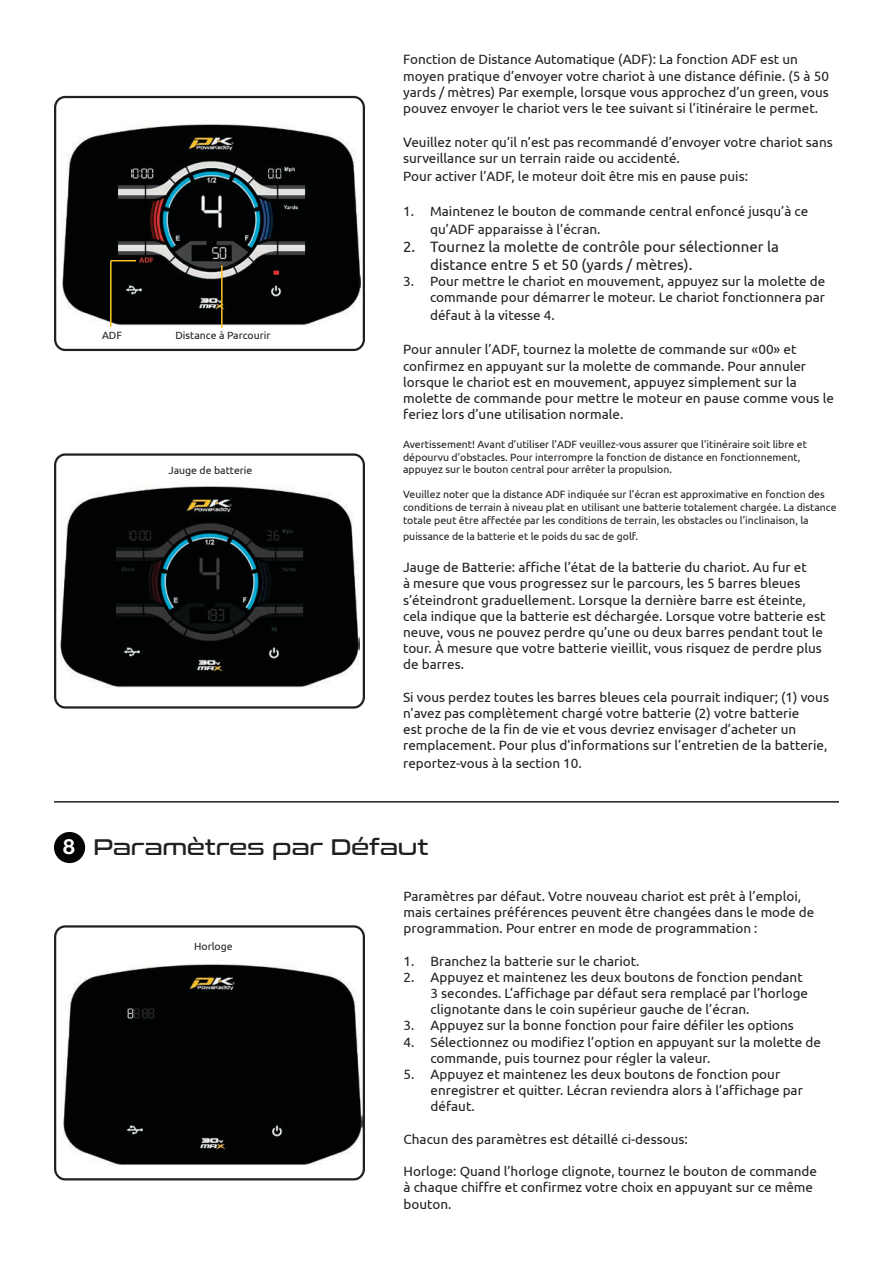
<style>
.page{position:relative;width:893px;height:1263px;background:#fff}
.page>*{position:absolute;margin:0;border:0;box-sizing:border-box;transform-origin:0 0}
.t1{font:22.5px "Conthrax Rg";color:#231f20}
.t2{font:15px/18px "Ubuntu";color:#231f20}
.t3{font:13.5px/16.2px "Ubuntu";color:#231f20}
.t4{font:10.5px/12.6px "Ubuntu";color:#231f20}
.s1{font-family:"Helvetica Neue LT Pro";font-weight:700;font-size:21px;color:#fff}
</style>
<div class="page">
<img style="left:64px;top:964px;width:298px;height:201px">
<div style="left:54px;top:925px;width:311px;height:255px;border:2px solid #231f20;border-radius:10px"></div>
<hr style="left:54px;top:801px;width:785px;height:2px;background:#231f20">
<img style="left:62px;top:124px;width:299px;height:201px">
<div style="left:54px;top:96px;width:311px;height:255px;border:2px solid #231f20;border-radius:10px"></div>
<hr style="left:110px;top:261px;width:2px;height:66px;background:#fec422">
<hr style="left:221px;top:265px;width:2px;height:63px;background:#fec422">
<svg style="left:111px;top:260px;width:25px;height:1px"></svg>
<div style="left:54px;top:832px;width:31px;height:31px;background:#040503;border-radius:50%"></div>
<img style="left:61px;top:486px;width:298px;height:201px">
<div style="left:54px;top:453px;width:311px;height:255px;border:2px solid #231f20;border-radius:10px"></div>
<p class="t4" style="left:102px;top:329px;width:22px">ADF</p>
<p class="t4" style="left:175px;top:329px;width:97px">Distance à Parcourir</p>
<p class="t4" style="left:168px;top:464px;width:86px">Jauge de batterie</p>
<p class="t3" style="left:403px;top:51px;width:427px">Fonction de Distance Automatique (ADF): La fonction ADF est un moyen pratique d’envoyer votre chariot à une distance définie. (5 à 50 yards / mètres) Par exemple, lorsque vous approchez d’un green, vous pouvez envoyer le chariot vers le tee suivant si l’itinéraire le permet.</p>
<p class="t3" style="left:403px;top:134px;width:431px">Veuillez noter qu’il n’est pas recommandé d’envoyer votre chariot sans surveillance sur un terrain raide ou accidenté.</p>
<p class="t3" style="left:403px;top:168px;width:346px">Pour activer l’ADF, le moteur doit être mis en pause puis:</p>
<p class="t3" style="left:430px;top:201px;width:380px;line-height:18px;text-indent:-27px">1. Maintenez le bouton de commande central enfoncé jusqu’à ce qu’ADF apparaisse à l’écran.</p>
<p class="t2" style="left:430px;top:237px;width:350px;text-indent:-27px">2. Tournez la molette de contrôle pour sélectionner la distance entre 5 et 50 (yards / mètres).</p>
<p class="t3" style="left:403px;top:273px;width:424px;text-align:right">3. Pour mettre le chariot en mouvement, appuyez sur la molette de commande pour démarrer le moteur. Le chariot fonctionnera par</p>
<p class="t3" style="left:430px;top:307px;width:126px">défaut à la vitesse 4.</p>
<p class="t3" style="left:403px;top:341px;width:432px">Pour annuler l’ADF, tournez la molette de commande sur «00» et confirmez en appuyant sur la molette de commande. Pour annuler lorsque le chariot est en mouvement, appuyez simplement sur la molette de commande pour mettre le moteur en pause comme vous le feriez lors d’une utilisation normale.</p>
<p class="t4" style="left:403px;top:438px;width:405px">Avertissement! Avant d’utiliser l’ADF veuillez-vous assurer que l’itinéraire soit libre et dépourvu d’obstacles. Pour interrompre la fonction de distance en fonctionnement, appuyez sur le bouton central pour arrêter la propulsion.</p>
<p class="t4" style="left:403px;top:488px;width:435px">Veuillez noter que la distance ADF indiquée sur l’écran est approximative en fonction des conditions de terrain à niveau plat en utilisant une batterie totalement chargée. La distance totale peut être affectée par les conditions de terrain, les obstacles ou l’inclinaison, la</p>
<p class="t4" style="left:403px;top:529px;width:236px">puissance de la batterie et le poids du sac de golf.</p>
<p class="t3" style="left:403px;top:559px;width:424px">Jauge de Batterie: affiche l’état de la batterie du chariot. Au fur et<br>à mesure que vous progressez sur le parcours, les 5 barres bleues s’éteindront graduellement. Lorsque la dernière barre est éteinte, cela indique que la batterie est déchargée. Lorsque votre batterie est neuve, vous ne pouvez perdre qu’une ou deux barres pendant tout le tour. À mesure que votre batterie vieillit, vous risquez de perdre plus de barres.</p>
<p class="t3" style="left:403px;top:688px;width:427px">Si vous perdez toutes les barres bleues cela pourrait indiquer; (1) vous n’avez pas complètement chargé votre batterie (2) votre batterie<br>est proche de la fin de vie et vous devriez envisager d’acheter un remplacement. Pour plus d’informations sur l’entretien de la batterie,</p>
<p class="t3" style="left:403px;top:755px;width:180px">reportez-vous à la section 10.</p>
<h1 class="t1" style="left:63px;top:829px;width:367px"><span class="s1">8</span> Paramètres par Défaut</h1>
<p class="t4" style="left:194px;top:939px;width:40px">Horloge</p>
<p class="t3" style="left:404px;top:887px;width:412px">Paramètres par défaut. Votre nouveau chariot est prêt à l’emploi, mais certaines préférences peuvent être changées dans le mode de programmation. Pour entrer en mode de programmation :</p>
<p class="t3" style="left:404px;top:952px;width:238px">1. Branchez la batterie sur le chariot.</p>
<p class="t3" style="left:431px;top:968px;width:379px;text-indent:-27px">2. Appuyez et maintenez les deux boutons de fonction pendant<br>3 secondes. L’affichage par défaut sera remplacé par l’horloge clignotante dans le coin supérieur gauche de l’écran.</p>
<p class="t3" style="left:404px;top:1017px;width:392px">3. Appuyez sur la bonne fonction pour faire défiler les options</p>
<p class="t3" style="left:431px;top:1033px;width:392px;text-indent:-27px">4. Sélectionnez ou modifiez l’option en appuyant sur la molette de commande, puis tournez pour régler la valeur.</p>
<p class="t3" style="left:431px;top:1066px;width:374px;text-indent:-27px">5. Appuyez et maintenez les deux boutons de fonction pour enregistrer et quitter. Lécran reviendra alors à l’affichage par défaut.</p>
<p class="t3" style="left:404px;top:1130px;width:286px">Chacun des paramètres est détaillé ci-dessous:</p>
<p class="t3" style="left:404px;top:1163px;width:415px">Horloge: Quand l’horloge clignote, tournez le bouton de commande à chaque chiffre et confirmez votre choix en appuyant sur ce même bouton.</p>
</div>
